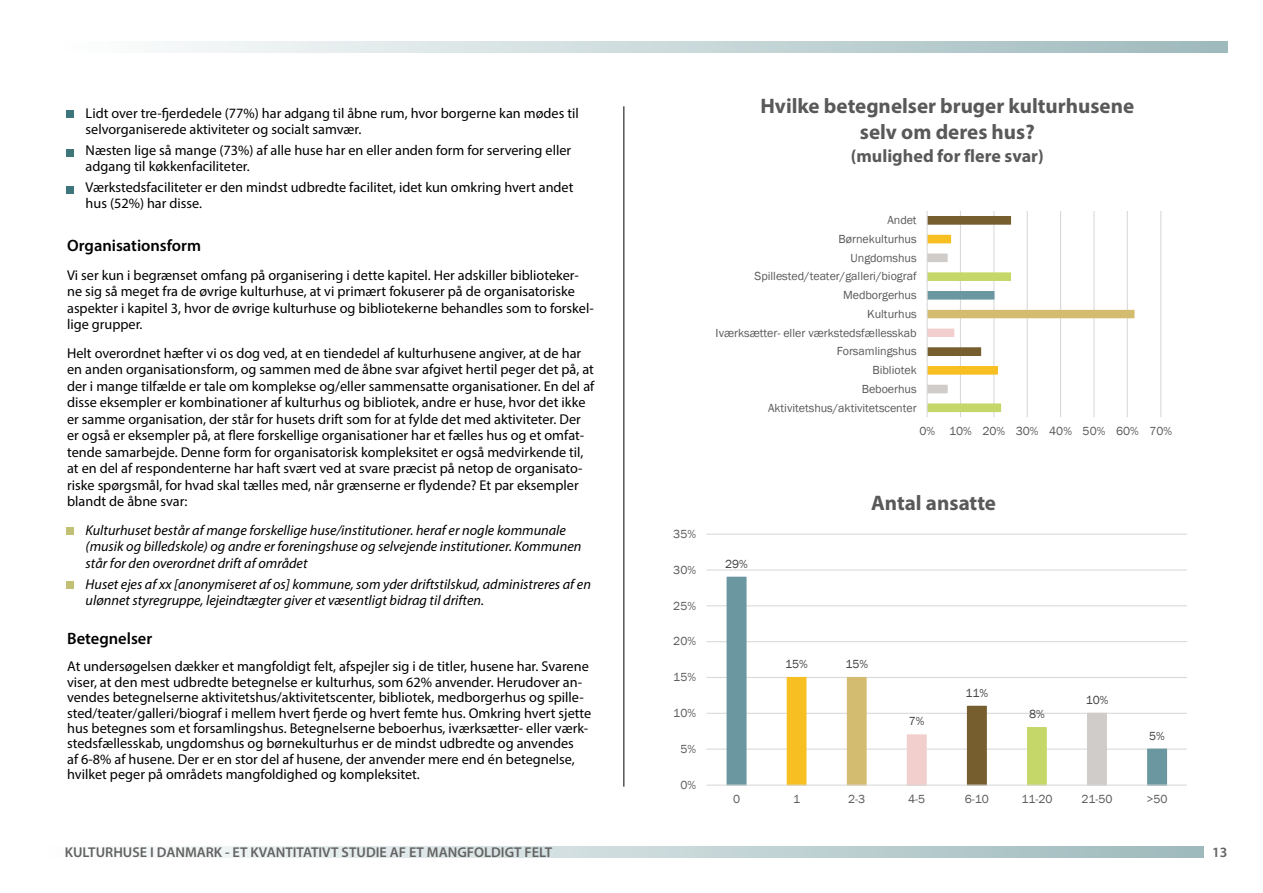
<style>
.page{position:relative;width:1263px;height:893px;background:#fff}
.page>*{position:absolute;margin:0;border:0;box-sizing:border-box;transform-origin:0 0}
.t1{font:700 21px/26.1px "Myriad Pro";color:#595959;text-align:center}
.t2{font:700 18px "Myriad Pro";color:#595959}
.t3{font:600 16.5px "Myriad Pro";color:#000}
.t4{font:14.25px/16.5px "Myriad Pro";color:#000}
.t5{font:italic 14.25px/16.5px "Myriad Pro";color:#000}
.t6{font:600 14.25px "Myriad Pro";color:#646363}
.t7{font:12px "Franklin Gothic";letter-spacing:-.005em;color:#595959}
.t8{font:12px "Franklin Gothic";letter-spacing:-.005em;color:#404040}
.s1{font-family:"Minion Pro";font-size:15px}
</style>
<div class="page">
<svg style="left:182px;top:41px;width:1045px;height:12px;background:#c9d8d9"></svg>
<svg style="left:164px;top:846px;width:1040px;height:11px;background:#c9d8d9"></svg>
<hr style="left:624px;top:106px;width:1px;height:681px;background:#000">
<div style="left:67px;top:111px;width:7px;height:7px;background:#3e757a"></div>
<div style="left:67px;top:150px;width:7px;height:7px;background:#3e757a"></div>
<div style="left:67px;top:187px;width:7px;height:7px;background:#3e757a"></div>
<div style="left:67px;top:528px;width:7px;height:7px;background:#c2c074"></div>
<div style="left:67px;top:581px;width:7px;height:7px;background:#c2c074"></div>
<hr style="left:960px;top:211px;width:1px;height:206px;background:#d9d9d9">
<hr style="left:993px;top:211px;width:1px;height:206px;background:#d9d9d9">
<hr style="left:1027px;top:211px;width:1px;height:206px;background:#d9d9d9">
<hr style="left:1060px;top:211px;width:1px;height:206px;background:#d9d9d9">
<hr style="left:1093px;top:211px;width:1px;height:206px;background:#d9d9d9">
<hr style="left:1127px;top:211px;width:1px;height:206px;background:#d9d9d9">
<hr style="left:1160px;top:211px;width:1px;height:206px;background:#d9d9d9">
<div style="left:927px;top:404px;width:73px;height:8px;background:#c5d768"></div>
<div style="left:927px;top:403px;width:74px;height:9px;border:1px solid #c5d768"></div>
<div style="left:927px;top:385px;width:20px;height:8px;background:#cfccc9"></div>
<div style="left:927px;top:348px;width:54px;height:7px;background:#775e2f"></div>
<div style="left:927px;top:347px;width:54px;height:9px;border:1px solid #775e2f"></div>
<div style="left:927px;top:329px;width:27px;height:7px;background:#f2cecd"></div>
<div style="left:927px;top:329px;width:27px;height:8px;border:1px solid #f2cecd"></div>
<div style="left:927px;top:310px;width:207px;height:8px;background:#d3bb70"></div>
<div style="left:927px;top:292px;width:67px;height:7px;background:#6b97a1"></div>
<div style="left:927px;top:291px;width:67px;height:9px;border:1px solid #6b97a1"></div>
<div style="left:927px;top:273px;width:83px;height:7px;background:#c5d768"></div>
<div style="left:927px;top:272px;width:84px;height:9px;border:1px solid #c5d768"></div>
<div style="left:927px;top:254px;width:20px;height:8px;background:#cfccc9"></div>
<div style="left:927px;top:253px;width:21px;height:9px;border:1px solid #cfccc9"></div>
<div style="left:927px;top:217px;width:83px;height:7px;background:#775e2f"></div>
<div style="left:927px;top:216px;width:84px;height:9px;border:1px solid #775e2f"></div>
<div style="left:927px;top:367px;width:70px;height:7px;background:#f7bf22"></div>
<div style="left:927px;top:366px;width:71px;height:9px;border:1px solid #f7bf22"></div>
<div style="left:927px;top:235px;width:23px;height:8px;background:#f7bf22"></div>
<hr style="left:927px;top:211px;width:1px;height:206px;background:#d9d9d9">
<hr style="left:706px;top:749px;width:481px;height:1px;background:#d9d9d9">
<hr style="left:706px;top:713px;width:481px;height:1px;background:#d9d9d9">
<hr style="left:706px;top:677px;width:481px;height:1px;background:#d9d9d9">
<hr style="left:706px;top:641px;width:481px;height:1px;background:#d9d9d9">
<hr style="left:706px;top:605px;width:481px;height:1px;background:#d9d9d9">
<hr style="left:706px;top:569px;width:481px;height:2px;background:#d9d9d9">
<hr style="left:706px;top:534px;width:481px;height:1px;background:#d9d9d9">
<div style="left:787px;top:677px;width:19px;height:108px;background:#f7bf22"></div>
<div style="left:847px;top:677px;width:19px;height:108px;background:#d3bb70"></div>
<div style="left:847px;top:677px;width:20px;height:109px;border:1px solid #d3bb70"></div>
<div style="left:907px;top:735px;width:19px;height:50px;background:#f2cecd"></div>
<div style="left:907px;top:734px;width:20px;height:52px;border:1px solid #f2cecd"></div>
<div style="left:967px;top:706px;width:19px;height:79px;background:#775e2f"></div>
<div style="left:967px;top:706px;width:20px;height:80px;border:1px solid #775e2f"></div>
<div style="left:1027px;top:728px;width:19px;height:57px;background:#c5d768"></div>
<div style="left:1027px;top:727px;width:20px;height:59px;border:1px solid #c5d768"></div>
<div style="left:1087px;top:713px;width:19px;height:72px;background:#cfccc9"></div>
<div style="left:1087px;top:713px;width:20px;height:73px;border:1px solid #cfccc9"></div>
<div style="left:727px;top:577px;width:19px;height:208px;background:#6b97a1"></div>
<div style="left:726px;top:577px;width:20px;height:209px;border:1px solid #6b97a1"></div>
<div style="left:1148px;top:749px;width:18px;height:36px;background:#6b97a1"></div>
<div style="left:1147px;top:749px;width:20px;height:37px;border:1px solid #6b97a1"></div>
<hr style="left:706px;top:785px;width:481px;height:1px;background:#d9d9d9">
<p class="t4" style="left:86px;top:105px;width:495px;text-indent:-18px"><span class="s1">•</span> Lidt over tre-fjerdedele (77%) har adgang til åbne rum, hvor borgerne kan mødes til selvorganiserede aktiviteter og socialt samvær.</p>
<p class="t4" style="left:86px;top:142px;width:487px;text-indent:-18px"><span class="s1">•</span> Næsten lige så mange (73%) af alle huse har en eller anden form for servering eller adgang til køkkenfaciliteter.</p>
<p class="t4" style="left:86px;top:179px;width:489px;text-indent:-18px"><span class="s1">•</span> Værkstedsfaciliteter er den mindst udbredte facilitet, idet kun omkring hvert andet hus (52%) har disse.</p>
<p class="t3" style="left:67px;top:235px;width:135px">Organisationsform</p>
<p class="t4" style="left:67px;top:267px;width:528px">Vi ser kun i begrænset omfang på organisering i dette kapitel. Her adskiller biblioteker&shy;ne sig så meget fra de øvrige kulturhuse, at vi primært fokuserer på de organisatoriske aspekter i kapitel 3, hvor de øvrige kulturhuse og bibliotekerne behandles som to forskel&shy;lige grupper.</p>
<p class="t4" style="left:67px;top:345px;width:529px">Helt overordnet hæfter vi os dog ved, at en tiendedel af kulturhusene angiver, at de har en anden organisationsform, og sammen med de åbne svar afgivet hertil peger det på, at der i mange tilfælde er tale om komplekse og/eller sammensatte organisationer. En del af disse eksempler er kombinationer af kulturhus og bibliotek, andre er huse, hvor det ikke er samme organisation, der står for husets drift som for at fylde det med aktiviteter. Der er også er eksempler på, at flere forskellige organisationer har et fælles hus og et omfat&shy;tende samarbejde. Denne form for organisatorisk kompleksitet er også medvirkende til, at en del af respondenterne har haft svært ved at svare præcist på netop de organisato&shy;riske spørgsmål, for hvad skal tælles med, når grænserne er flydende? Et par eksempler blandt de åbne svar:</p>
<p class="t5" style="left:86px;top:522px;width:497px;text-indent:-18px"><span class="s1">•</span> Kulturhuset består af mange forskellige huse/institutioner. heraf er nogle kommunale (musik og billedskole) og andre er foreningshuse og selvejende institutioner. Kommunen står for den overordnet drift af området</p>
<p class="t5" style="left:86px;top:575px;width:507px;text-indent:-18px"><span class="s1">•</span> Huset ejes af xx [anonymiseret af os] kommune, som yder driftstilskud, administreres af en ulønnet styregruppe, lejeindtægter giver et væsentligt bidrag til driften.</p>
<p class="t3" style="left:67px;top:628px;width:87px">Betegnelser</p>
<p class="t4" style="left:67px;top:659px;width:526px;line-height:15.5px">At undersøgelsen dækker et mangfoldigt felt, afspejler sig i de titler, husene har. Svarene viser, at den mest udbredte betegnelse er kulturhus, som 62% anvender. Herudover an&shy;vendes betegnelserne aktivitetshus/aktivitetscenter, bibliotek, medborgerhus og spille&shy;sted/teater/galleri/biograf i mellem hvert fjerde og hvert femte hus. Omkring hvert sjette hus betegnes som et forsamlingshus. Betegnelserne beboerhus, iværksætter- eller værk&shy;stedsfællesskab, ungdomshus og børnekulturhus er de mindst udbredte og anvendes<br>af 6-8% af husene. Der er en stor del af husene, der anvender mere end én betegnelse, hvilket peger på områdets mangfoldighed og kompleksitet.</p>
<h1 class="t1" style="left:760px;top:92px;width:375px">Hvilke betegnelser bruger kulturhusene selv om deres hus?</h1>
<p class="t2" style="left:851px;top:144px;width:194px">(mulighed for flere svar)</p>
<p class="t7" style="left:887px;top:213px;width:31px">Andet</p>
<p class="t7" style="left:838px;top:231px;width:80px">Børnekulturhus</p>
<p class="t7" style="left:850px;top:250px;width:68px">Ungdomshus</p>
<p class="t7" style="left:754px;top:269px;width:164px">Spillested/teater/galleri/biograf</p>
<p class="t7" style="left:843px;top:288px;width:75px">Medborgerhus</p>
<p class="t7" style="left:867px;top:306px;width:51px">Kulturhus</p>
<p class="t7" style="left:716px;top:325px;width:203px">Iværksætter- eller værkstedsfællesskab</p>
<p class="t7" style="left:837px;top:344px;width:81px">Forsamlingshus</p>
<p class="t7" style="left:872px;top:363px;width:46px">Bibliotek</p>
<p class="t7" style="left:862px;top:381px;width:56px">Beboerhus</p>
<p class="t7" style="left:768px;top:400px;width:150px">Aktivitetshus/aktivitetscenter</p>
<p class="t7" style="left:919px;top:424px;width:254px">0% 10% 20% 30% 40% 50% 60% 70%</p>
<p class="t7" style="left:673px;top:526px;width:24px">35%</p>
<p class="t7" style="left:673px;top:562px;width:24px">30%</p>
<p class="t7" style="left:673px;top:598px;width:24px">25%</p>
<p class="t7" style="left:673px;top:634px;width:24px">20%</p>
<p class="t7" style="left:673px;top:670px;width:24px">15%</p>
<p class="t7" style="left:673px;top:706px;width:24px">10%</p>
<p class="t7" style="left:680px;top:741px;width:17px">5%</p>
<p class="t7" style="left:680px;top:777px;width:17px">0%</p>
<p class="t8" style="left:725px;top:556px;width:24px">29%</p>
<h1 class="t1" style="left:871px;top:489px;width:126px">Antal ansatte</h1>
<p class="t8" style="left:785px;top:657px;width:24px">15%</p>
<p class="t8" style="left:845px;top:657px;width:24px">15%</p>
<p class="t8" style="left:909px;top:714px;width:17px">7%</p>
<p class="t8" style="left:965px;top:685px;width:24px">11%</p>
<p class="t8" style="left:1029px;top:707px;width:17px">8%</p>
<p class="t8" style="left:1086px;top:692px;width:24px">10%</p>
<p class="t8" style="left:1149px;top:728px;width:17px">5%</p>
<p class="t7" style="left:733px;top:792px;width:9px">0</p>
<p class="t7" style="left:793px;top:792px;width:9px">1</p>
<p class="t7" style="left:848px;top:792px;width:19px">2-3</p>
<p class="t7" style="left:908px;top:792px;width:19px">4-5</p>
<p class="t7" style="left:965px;top:792px;width:26px">6-10</p>
<p class="t7" style="left:1021px;top:792px;width:33px">11-20</p>
<p class="t7" style="left:1081px;top:792px;width:33px">21-50</p>
<p class="t7" style="left:1146px;top:792px;width:23px">&gt;50</p>
<p class="t6" style="left:65px;top:843px;width:489px">KULTURHUSE I DANMARK - ET KVANTITATIVT STUDIE AF ET MANGFOLDIGT FELT</p>
<p class="t6" style="left:1212px;top:843px;width:17px">13</p>
</div>
